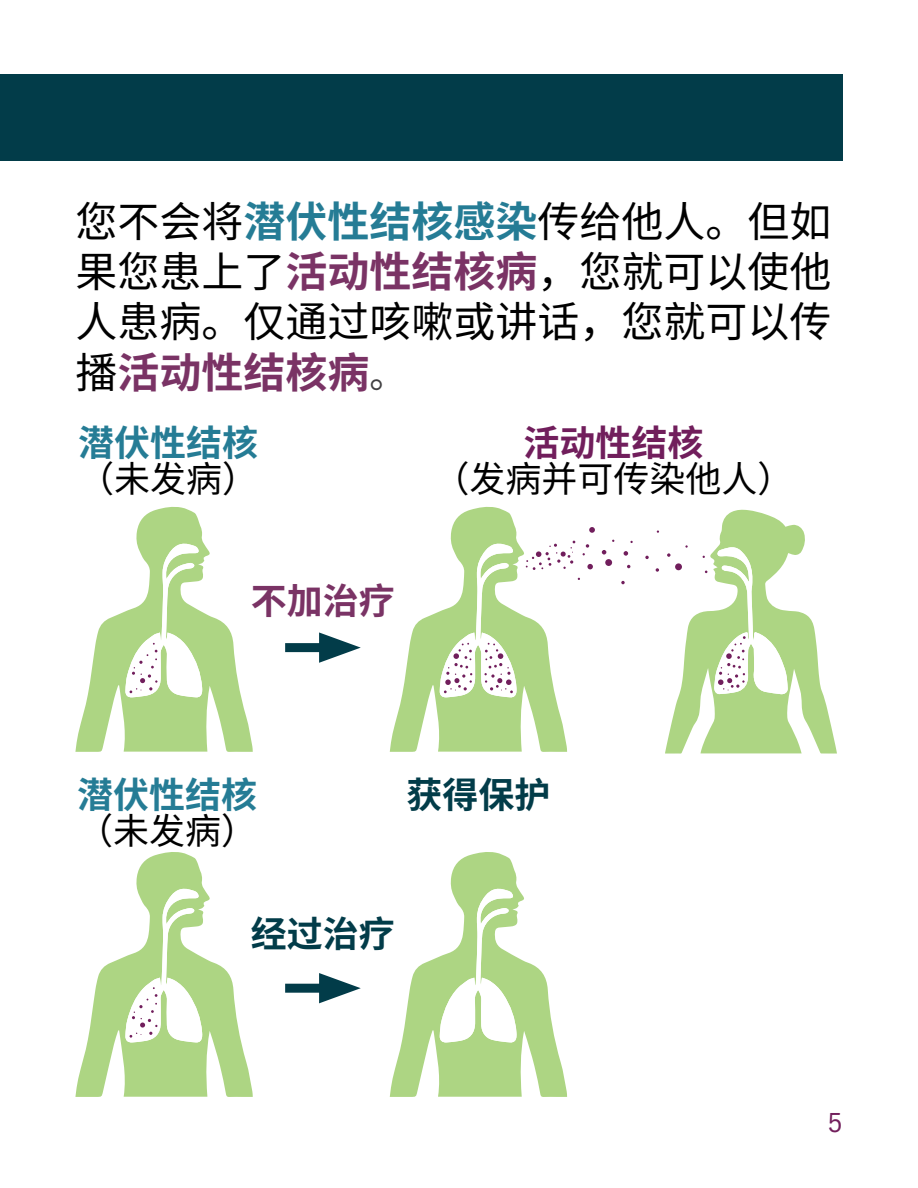
<style>
.page{position:relative;width:918px;height:1188px;background:#fff}
.page>*{position:absolute;margin:0;border:0;box-sizing:border-box;transform-origin:0 0}
.t1{font:42px/50.4px "Noto Sans SC";color:#000;text-align:justify}
.t2{font:36px "Noto Sans SC";color:#000}
.t3{font:700 36px "Noto Sans SC";color:#257c95}
.t4{font:700 36px "Noto Sans SC";color:#023c49}
.t5{font:700 36px "Noto Sans SC";color:#711e5c}
.t6{font:700 36px "Noto Sans SC";color:#7a3365}
.t7{font:condensed 28.5px "Franklin Gothic LT Pro";color:#721f5c}
.s1{font-weight:700;color:#257c95}
.s2{font-weight:700;color:#7a3365}
.s3{font-size:36px;color:#414042}
</style>
<div class="page">
<svg style="left:75px;top:852px;width:178px;height:245px"></svg>
<svg style="left:75px;top:506px;width:178px;height:246px"></svg>
<svg style="left:125px;top:542px;width:77px;height:156px"></svg>
<div style="left:285px;top:643px;width:51px;height:9px;background:#023c49"></div>
<svg style="left:319px;top:632px;width:42px;height:31px"></svg>
<svg style="left:602px;top:550px;width:4px;height:5px"></svg>
<svg style="left:645px;top:556px;width:4px;height:3px"></svg>
<svg style="left:624px;top:551px;width:4px;height:5px"></svg>
<svg style="left:656px;top:568px;width:3px;height:4px"></svg>
<svg style="left:665px;top:509px;width:172px;height:245px"></svg>
<div style="left:605px;top:559px;width:7px;height:7px;background:#711e5c;border-radius:50%"></div>
<svg style="left:621px;top:581px;width:4px;height:3px"></svg>
<svg style="left:390px;top:506px;width:205px;height:246px"></svg>
<div style="left:285px;top:984px;width:51px;height:9px;background:#023c49"></div>
<svg style="left:319px;top:973px;width:42px;height:30px"></svg>
<svg style="left:390px;top:852px;width:177px;height:245px"></svg>
<div style="left:0;top:74px;width:842px;height:87px;background:#023c49"></div>
<svg style="left:125px;top:888px;width:77px;height:155px"></svg>
<p class="t1" style="left:76px;top:197px;width:758px">您不会将<span class="s1">潜伏性结核感染</span>传给他人。但如果您患上了<span class="s2">活动性结核病</span>，您就可以使他人患病。仅通过咳嗽或讲话，您就可以传播<span class="s2">活动性结核病</span><span class="s3">。</span></p>
<p class="t3" style="left:78px;top:423px;width:182px">潜伏性结核</p>
<p class="t2" style="left:78px;top:459px;width:182px">（未发病）</p>
<p class="t5" style="left:523px;top:423px;width:181px">活动性结核</p>
<p class="t2" style="left:433px;top:459px;width:361px">（发病并可传染他人）</p>
<p class="t6" style="left:251px;top:580px;width:146px">不加治疗</p>
<p class="t3" style="left:77px;top:775px;width:181px">潜伏性结核</p>
<p class="t4" style="left:406px;top:775px;width:145px">获得保护</p>
<p class="t2" style="left:77px;top:811px;width:181px">（未发病）</p>
<p class="t4" style="left:251px;top:913px;width:146px">经过治疗</p>
<p class="t7" style="left:828px;top:1107px;width:16px">5</p>
</div>
